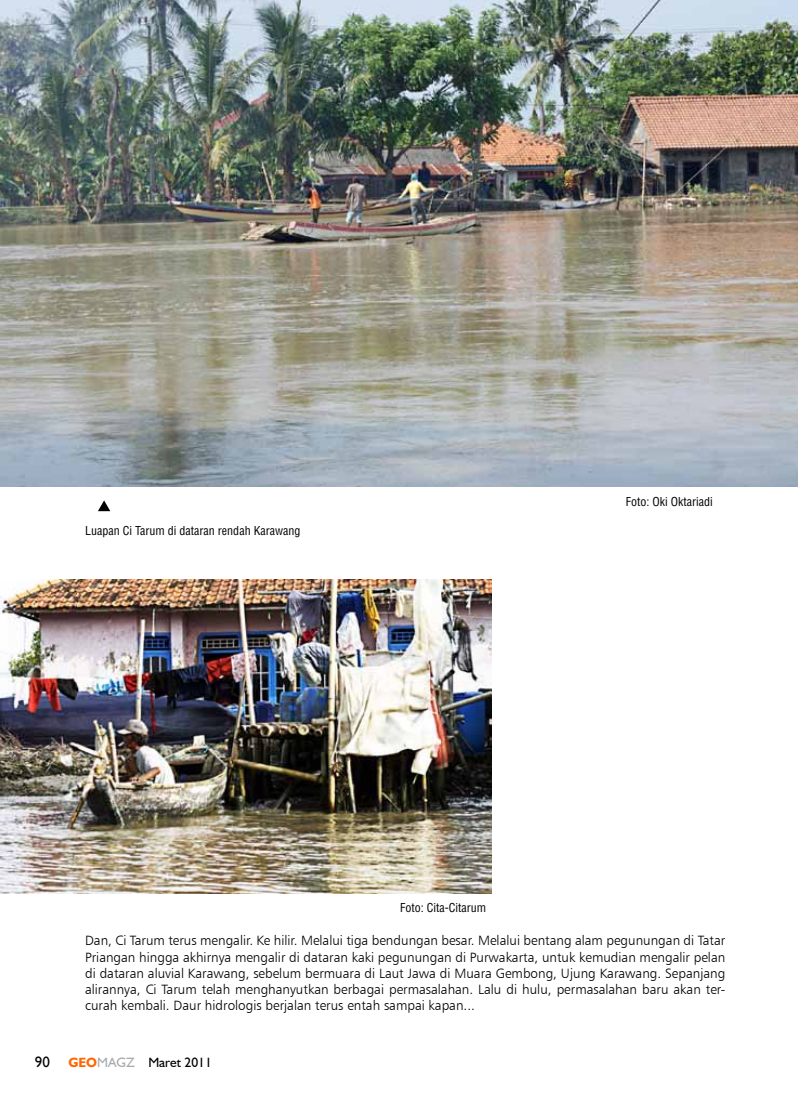
<style>
.page{position:relative;width:798px;height:1106px;background:#fff}
.page>*{position:absolute;margin:0;border:0;box-sizing:border-box;transform-origin:0 0}
.t1{font:13.5px/16.2px "Humanist 777 BT Light B";color:#000;text-align:justify}
.t2{font:13.5px "Humanist 521 BT";color:#000}
.t3{font:condensed 12px "Helvetica";color:#000}
.s1{font-family:"Gill Sans";font-size:15px}
.s2{font-weight:700;color:#f60}
.s3{color:#a7a9ac}
</style>
<div class="page">
<img style="left:0;top:0;width:797px;height:486px">
<svg style="left:98px;top:500px;width:12px;height:11px"></svg>
<img style="left:0;top:580px;width:491px;height:313px">
<p class="t3" style="left:85px;top:523px;width:217px">Luapan Ci Tarum di dataran rendah Karawang</p>
<p class="t3" style="left:625px;top:494px;width:88px">Foto: Oki Oktariadi</p>
<p class="t3" style="left:400px;top:900px;width:87px">Foto: Cita-Citarum</p>
<p class="t1" style="left:85px;top:932px;width:641px">Dan, Ci Tarum terus mengalir. Ke hilir. Melalui tiga bendungan besar. Melalui bentang alam pegunungan di Tatar Priangan hingga akhirnya mengalir di dataran kaki pegunungan di Purwakarta, untuk kemudian mengalir pelan di dataran aluvial Karawang, sebelum bermuara di Laut Jawa di Muara Gembong, Ujung Karawang. Sepanjang alirannya, Ci Tarum telah menghanyutkan berbagai permasalahan. Lalu di hulu, permasalahan baru akan ter&shy;curah kembali. Daur hidrologis berjalan terus entah sampai kapan...</p>
<p class="t2" style="left:35px;top:1054px;width:178px"><span class="s1">90</span> <span class="s2">GEO</span><span class="s3">MAGZ</span> Maret 2011</p>
</div>
